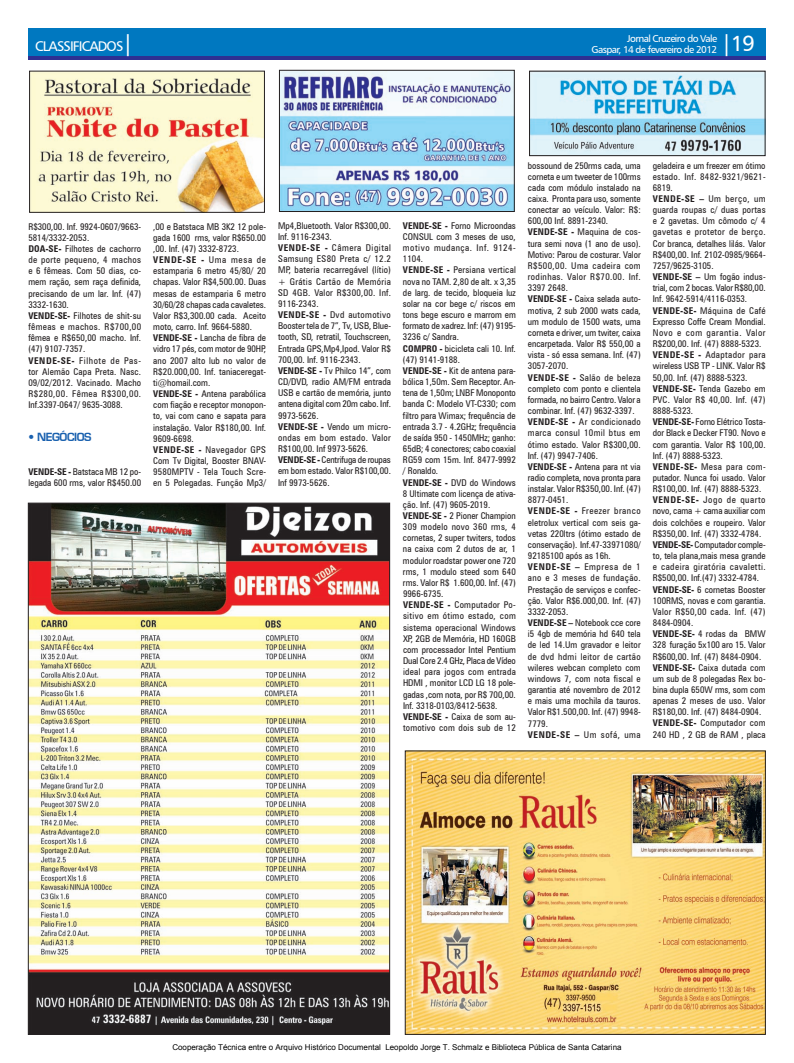
<style>
.page{position:relative;width:794px;height:1063px;background:#fff}
.page>*{position:absolute;margin:0;border:0;box-sizing:border-box;transform-origin:0 0}
.t1{font:22px "Humanist 777 BT Roman B";color:#fff}
.t2{font:14px "Humanist 777 BT Roman B";letter-spacing:-.06em;color:#fff}
.t3{font:11px "Square 721 Dm Normal";letter-spacing:-.04em;color:#1a61af}
.t4{font:10px/11px "Humanist 777 BT Roman B";letter-spacing:-.06em;color:#fff;text-align:right}
.t5{font:condensed 9.3px/11.2px "Zurich BT";color:#231f20}
.t6{font:8px "Arial";color:#000}
.s1{font-size:22px}
.s2{font-weight:700}
</style>
<div class="page">
<div style="left:28px;top:28px;width:737px;height:29px;background:#0078c0"></div>
<hr style="left:28px;top:57px;width:737px;height:3px;background:#2e3092">
<img style="left:531px;top:73px;width:232px;height:81px">
<div style="left:529px;top:71px;width:236px;height:85px;border:1px solid #231f20"></div>
<img style="left:281px;top:72px;width:231px;height:138px">
<div style="left:279px;top:70px;width:235px;height:142px;border:1px solid #231f20"></div>
<img style="left:31px;top:73px;width:232px;height:138px">
<div style="left:29px;top:71px;width:236px;height:142px;border:1px solid #231f20"></div>
<img style="left:30px;top:505px;width:358px;height:528px">
<img style="left:407px;top:753px;width:356px;height:280px">
<div style="left:405px;top:751px;width:360px;height:284px;border:1px solid #231f20"></div>
<h2 class="t2" style="left:35px;top:38px;width:100px">CLASSIFICADOS<span class="s1">|</span></h2>
<h1 class="t1" style="left:721px;top:30px;width:35px">|19</h1>
<p class="t4" style="left:591px;top:33px;width:127px">Jornal Cruzeiro do Vale<br>Gaspar, 14 de fevereiro de 2012</p>
<p class="t5" style="left:28px;top:221px;width:114px">R$300,00. Inf. 9924-0607/9663-<br>5814/3332-2053.<br><span class="s2">DOA-SE-</span> Filhotes de cachorro de porte pequeno, 4 machos e 6 fêmeas. Com 50 dias, co&shy;mem ração, sem raça definida, precisando de um lar. Inf. (47)<br>3332-1630.<br><span class="s2">VENDE-SE-</span> Filhotes de shit-su fêmeas e machos. R$700,00 fêmea e R$650,00 macho. Inf. (47) 9107-7357.<br><span class="s2">VENDE-SE-</span> Filhote de Pas&shy;tor Alemão Capa Preta. Nasc.<br>09/02/2012. Vacinado. Macho<br>R$280,00. Fêmea R$300,00.<br>Inf.3397-0647/ 9635-3088.</p>
<p class="t3" style="left:28px;top:430px;width:65px">• NEGÓCIOS</p>
<p class="t5" style="left:28px;top:466px;width:114px"><span class="s2">VENDE-SE -</span> Batstaca MB 12 po&shy;legada 600 rms, valor R$450.00</p>
<p class="t5" style="left:153px;top:221px;width:114px">,00 e Batstaca MB 3K2 12 pole&shy;gada 1600 rms, valor R$650.00 ,00. Inf. (47) 3332-8723.<br><span class="s2">VENDE-SE -</span> Uma mesa de estamparia 6 metro 45/80/ 20 chapas. Valor R$4,500.00. Duas mesas de estamparia 6 metro<br>30/60/28 chapas cada cavaletes.<br>Valor R$3,300.00 cada. Aceito moto, carro. Inf. 9664-5880.<br><span class="s2">VENDE-SE -</span> Lancha de fibra de vidro 17 pés, com motor de 90HP, ano 2007 alto lub no valor de<br>R$20.000,00. Inf. taniaceregat&shy;ti@homail.com.<br><span class="s2">VENDE-SE -</span> Antena parabólica com fiação e receptor monopon&shy;to, vai com cano e sapata para instalação. Valor R$180,00. Inf.<br>9609-6698.<br><span class="s2">VENDE-SE -</span> Navegador GPS<br>Com Tv Digital, Booster BNAV-<br>9580MPTV - Tela Touch Scre&shy;en 5 Polegadas. Função Mp3/</p>
<p class="t5" style="left:278px;top:220px;width:114px">Mp4,Bluetooth. Valor R$300,00.<br>Inf. 9116-2343.<br><span class="s2">VENDE-SE -</span> Câmera Digital<br>Samsung ES80 Preta c/ 12.2<br>MP, bateria recarregável (lítio) + Grátis Cartão de Memória<br>SD 4GB. Valor R$300,00. Inf.<br>9116-2343.<br><span class="s2">VENDE-SE -</span> Dvd automotivo<br>Booster tela de 7”, Tv, USB, Blue&shy;tooth, SD, retratil, Touchscreen,<br>Entrada GPS,Mp4,Ipod. Valor R$<br>700,00. Inf. 9116-2343.<br><span class="s2">VENDE-SE -</span> Tv Philco 14”, com<br>CD/DVD, radio AM/FM entrada<br>USB e cartão de memória, junto antena digital com 20m cabo. Inf.<br>9973-5626.<br><span class="s2">VENDE-SE -</span> Vendo um micro&shy;ondas em bom estado. Valor<br>R$100,00. Inf 9973-5626.<br><span class="s2">VENDE-SE -</span> Centrifuga de roupas em bom estado. Valor R$100,00.<br>Inf 9973-5626.</p>
<p class="t5" style="left:403px;top:220px;width:114px"><span class="s2">VENDE-SE -</span> Forno Microondas<br>CONSUL com 3 meses de uso, motivo mudança. Inf. 9124-<br>1104.<br><span class="s2">VENDE-SE -</span> Persiana vertical nova no TAM. 2,80 de alt. x 3,35 de larg. de tecido, bloqueia luz solar na cor bege c/ riscos em tons bege escuro e marrom em formato de xadrez. Inf: (47) 9195-<br>3236 c/ Sandra.<br><span class="s2">COMPRO -</span> bicicleta cali 10. Inf. (47) 9141-9188.<br><span class="s2">VENDE-SE -</span> Kit de antena para&shy;bólica 1,50m. Sem Receptor. An&shy;tena de 1,50m; LNBF Monoponto banda C: Modelo VT-C330; com filtro para Wimax; frequência de entrada 3.7 - 4.2GHz; frequência de saída 950 - 1450MHz; ganho:<br>65dB; 4 conectores; cabo coaxial<br>RG59 com 15m. Inf. 8477-9992 / Ronaldo.<br><span class="s2">VENDE-SE -</span> DVD do Windows<br>8 Ultimate com licença de ativa&shy;ção. Inf. (47) 9605-2019.<br><span class="s2">VENDE-SE -</span> 2 Pioner Champion<br>309 modelo novo 360 rms, 4 cornetas, 2 super twiters, todos na caixa com 2 dutos de ar, 1 modulor roadstar power one 720 rms, 1 modulo steed som 640 rms. Valor R$ 1.600,00. Inf. (47)<br>9966-6735.<br><span class="s2">VENDE-SE -</span> Computador Po&shy;sitivo em ótimo estado, com sistema operacional Windows<br>XP, 2GB de Memória, HD 160GB com processador Intel Pentium<br>Dual Core 2.4 GHz, Placa de Vídeo ideal para jogos com entrada<br>HDMI , monitor LCD LG 18 pole&shy;gadas ,com nota, por R$ 700,00.<br>Inf. 3318-0103/8412-5638.<br><span class="s2">VENDE-SE -</span> Caixa de som au&shy;tomotivo com dois sub de 12</p>
<p class="t5" style="left:528px;top:160px;width:114px">bossound de 250rms cada, uma corneta e um tweeter de 100rms cada com módulo instalado na caixa. Pronta para uso, somente conectar ao veículo. Valor: R$:<br>600,00 Inf. 8891-2340.<br><span class="s2">VENDE-SE -</span> Maquina de cos&shy;tura semi nova (1 ano de uso).<br>Motivo: Parou de costurar. Valor<br>R$500,00. Uma cadeira com rodinhas. Valor R$70.00. Inf.<br>3397 2648.<br><span class="s2">VENDE-SE -</span> Caixa selada auto&shy;motiva, 2 sub 2000 wats cada, um modulo de 1500 wats, uma corneta e driver, um twiter, caixa encarpetada. Valor R$ 550,00 a vista - só essa semana. Inf. (47)<br>3057-2070.<br><span class="s2">VENDE-SE -</span> Salão de beleza completo com ponto e clientela formada, no bairro Centro. Valor a combinar. Inf. (47) 9632-3397.<br><span class="s2">VENDE-SE -</span> Ar condicionado marca consul 10mil btus em ótimo estado. Valor R$300,00.<br>Inf. (47) 9947-7406.<br><span class="s2">VENDE-SE -</span> Antena para nt via radio completa, nova pronta para instalar. Valor R$350,00. Inf. (47)<br>8877-0451.<br><span class="s2">VENDE-SE -</span> Freezer branco eletrolux vertical com seis ga&shy;vetas 220ltrs (ótimo estado de conservação). Inf.47-33971080/<br>92185100 após as 16h.<br><span class="s2">VENDE-SE –</span> Empresa de 1 ano e 3 meses de fundação.<br>Prestação de serviços e confec&shy;ção. Valor R$6.000,00. Inf. (47)<br>3332-2053.<br><span class="s2">VENDE-SE –</span> Notebook cce core i5 4gb de memória hd 640 tela de led 14.Um gravador e leitor de dvd hdmi leitor de cartão wileres webcan completo com windows 7, com nota fiscal e garantia até novembro de 2012 e mais uma mochila da tauros.<br>Valor R$1.500,00. Inf. (47) 9948-<br>7779.<br><span class="s2">VENDE-SE –</span> Um sofá, uma</p>
<p class="t5" style="left:653px;top:160px;width:114px">geladeira e um freezer em ótimo estado. Inf. 8482-9321/9621-<br>6819.<br><span class="s2">VENDE-SE –</span> Um berço, um guarda roupas c/ duas portas e 2 gavetas. Um cômodo c/ 4 gavetas e protetor de berço.<br>Cor branca, detalhes lilás. Valor<br>R$400,00. Inf. 2102-0985/9664-<br>7257/9625-3105.<br><span class="s2">VENDE-SE –</span> Um fogão indus&shy;trial, com 2 bocas. Valor R$80,00.<br>Inf. 9642-5914/4116-0353.<br><span class="s2">VENDE-SE-</span> Máquina de Café<br>Expresso Coffe Cream Mondial.<br>Novo e com garantia. Valor<br>R$200,00. Inf. (47) 8888-5323.<br><span class="s2">VENDE-SE -</span> Adaptador para wireless USB TP - LINK. Valor R$<br>50,00. Inf. (47) 8888-5323.<br><span class="s2">VENDE-SE-</span> Tenda Gazebo em<br>PVC. Valor R$ 40,00. Inf. (47)<br>8888-5323.<br><span class="s2">VENDE-SE-</span> Forno Elétrico Tosta&shy;dor Black e Decker FT90. Novo e com garantia. Valor R$ 100,00.<br>Inf. (47) 8888-5323.<br><span class="s2">VENDE-SE-</span> Mesa para com&shy;putador. Nunca foi usado. Valor<br>R$100,00. Inf. (47) 8888-5323.<br><span class="s2">VENDE-SE-</span> Jogo de quarto novo, cama + cama auxiliar com dois colchões e roupeiro. Valor<br>R$350,00. Inf. (47) 3332-4784.<br><span class="s2">VENDE-SE-</span> Computador comple&shy;to, tela plana,mais mesa grande e cadeira giratória cavaletti.<br>R$500,00. Inf.(47) 3332-4784.<br><span class="s2">VENDE-SE-</span> 6 cornetas Booster<br>100RMS, novas e com garantia.<br>Valor R$50,00 cada. Inf. (47)<br>8484-0904.<br><span class="s2">VENDE-SE-</span> 4 rodas da BMW<br>328 furação 5x100 aro 15. Valor<br>R$600,00. Inf. (47) 8484-0904.<br><span class="s2">VENDE-SE-</span> Caixa dutada com um sub de 8 polegadas Rex bo&shy;bina dupla 650W rms, som com apenas 2 meses de uso. Valor<br>R$180,00. Inf. (47) 8484-0904.<br><span class="s2">VENDE-SE-</span> Computador com<br>240 HD , 2 GB de RAM , placa</p>
<p class="t6" style="left:172px;top:1042px;width:451px">Cooperação Técnica entre o Arquivo Histórico Documental Leopoldo Jorge T. Schmalz e Biblioteca Pública de Santa Catarina</p>
</div>
